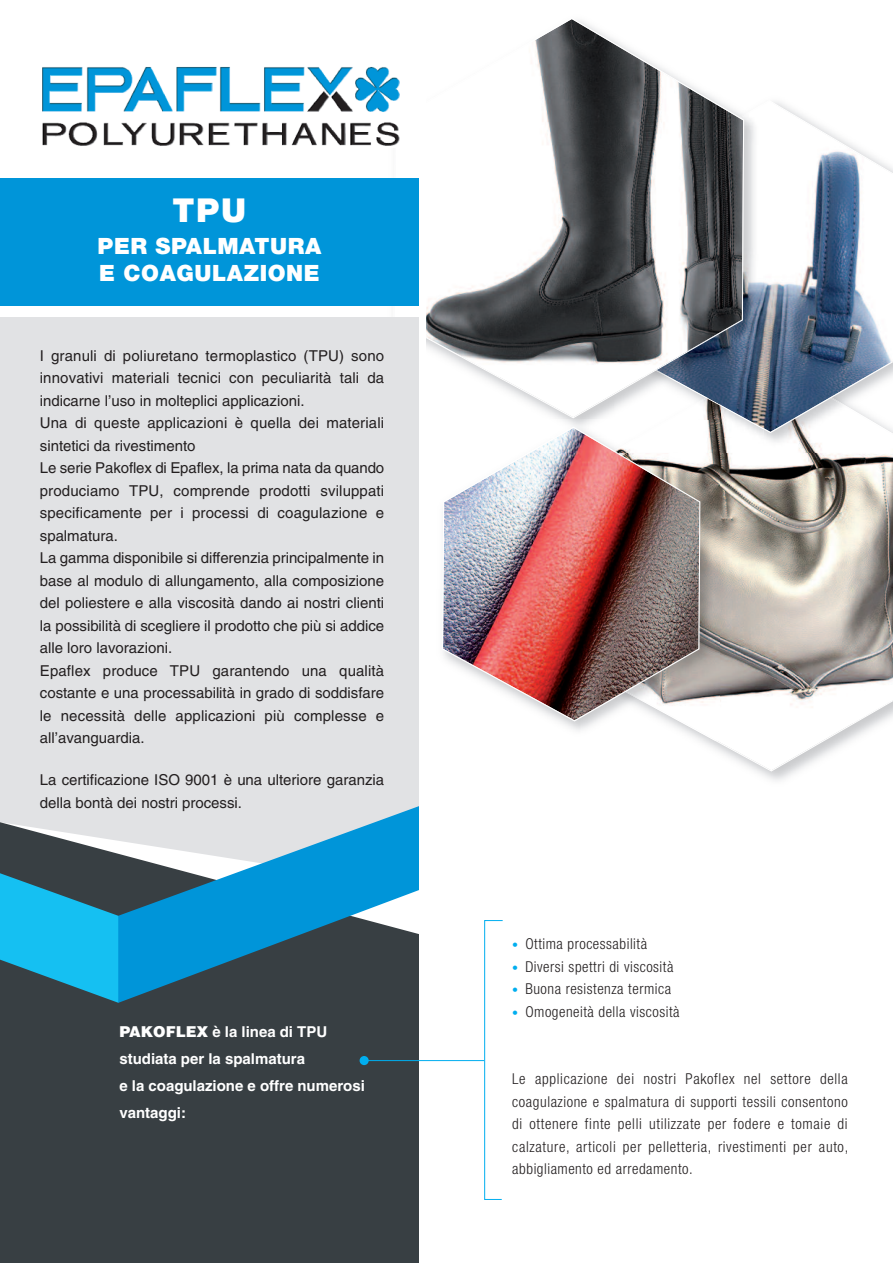
<style>
.page{position:relative;width:893px;height:1263px;background:#fff}
.page>*{position:absolute;margin:0;border:0;box-sizing:border-box;transform-origin:0 0}
.t1{font:900 33px "Helvetica Neue";color:#fff}
.t2{font:900 22.5px/27px "Helvetica Neue";letter-spacing:.025em;color:#fff}
.t3{font:15px/22.5px "Helvetica";color:#231f20}
.t4{font:300 condensed 15px/22.5px "Helvetica Neue";letter-spacing:.035em;color:#231f20;text-align:justify}
.t5{font:700 15px/27px "Helvetica";color:#fff}
.s1{font-weight:900}
.s2{font-size:12px;color:#00aeef}
</style>
<div class="page">
<svg style="left:701px;top:453px;width:192px;height:318px"></svg>
<img style="left:720px;top:433px;width:101px;height:20px">
<svg style="left:763px;top:101px;width:130px;height:332px"></svg>
<img style="left:720px;top:429px;width:43px;height:8px">
<img style="left:704px;top:117px;width:59px;height:311px">
<svg style="left:393px;top:19px;width:351px;height:399px"></svg>
<img style="left:717px;top:722px;width:3px;height:19px">
<img style="left:587px;top:721px;width:130px;height:20px">
<img style="left:588px;top:453px;width:132px;height:269px">
<img style="left:707px;top:437px;width:13px;height:16px">
<img style="left:704px;top:420px;width:16px;height:17px">
<img style="left:443px;top:427px;width:257px;height:294px">
<div style="left:402px;top:19px;width:23px;height:1244px;background:#fff"></div>
<div style="left:0;top:317px;width:420px;height:946px;background:#e1e2e4"></div>
<div style="left:0;top:178px;width:420px;height:127px;background:#0095d9"></div>
<img style="left:42px;top:59px;width:360px;height:89px">
<div style="left:0;top:848px;width:419px;height:415px;background:#383f43"></div>
<svg style="left:484px;top:920px;width:19px;height:280px"></svg>
<svg style="left:118px;top:806px;width:301px;height:197px"></svg>
<svg style="left:0;top:873px;width:118px;height:130px;background:#2095b7"></svg>
<div style="left:419px;top:0;width:6px;height:1263px;background:#fff"></div>
<hr style="left:363px;top:1060px;width:121px;height:1px;background:#00aeef">
<div style="left:360px;top:1056px;width:9px;height:9px;background:#00aeef;border-radius:50%"></div>
<h1 class="t1" style="left:173px;top:198px;width:75px">TPU</h1>
<h2 class="t2" style="left:98px;top:234px;width:225px">PER SPALMATURA<br>E COAGULAZIONE</h2>
<p class="t3" style="left:40px;top:346px;width:346px">I granuli di poliuretano termoplastico (TPU) sono innovativi materiali tecnici con peculiarità tali da indicarne l’uso in molteplici applicazioni.<br>Una di queste applicazioni è quella dei materiali sintetici da rivestimento<br>Le serie Pakoflex di Epaflex, la prima nata da quando produciamo TPU, comprende prodotti sviluppati specificamente per i processi di coagulazione e spalmatura.<br>La gamma disponibile si differenzia principalmente in base al modulo di allungamento, alla composizione del poliestere e alla viscosità dando ai nostri clienti la possibilità di scegliere il prodotto che più si addice alle loro lavorazioni.<br>Epaflex produce TPU garantendo una qualità costante e una processabilità in grado di soddisfare le necessità delle applicazioni più complesse e all’avanguardia.</p>
<p class="t3" style="left:40px;top:770px;width:346px">La certificazione ISO 9001 è una ulteriore garanzia della bontà dei nostri processi.</p>
<p class="t5" style="left:119px;top:1019px;width:247px"><span class="s1">PAKOFLEX</span> è la linea di TPU studiata per la spalmatura<br>e la coagulazione e offre numerosi vantaggi:</p>
<p class="t4" style="left:512px;top:934px;width:136px"><span class="s2">•</span> Ottima processabilità</p>
<p class="t4" style="left:512px;top:956px;width:163px"><span class="s2">•</span> Diversi spettri di viscosità</p>
<p class="t4" style="left:512px;top:979px;width:160px"><span class="s2">•</span> Buona resistenza termica</p>
<p class="t4" style="left:512px;top:1001px;width:169px"><span class="s2">•</span> Omogeneità della viscosità</p>
<p class="t4" style="left:512px;top:1069px;width:337px">Le applicazione dei nostri Pakoflex nel settore della coagulazione e spalmatura di supporti tessili consentono di ottenere finte pelli utilizzate per fodere e tomaie di calzature, articoli per pelletteria, rivestimenti per auto, abbigliamento ed arredamento.</p>
</div>
